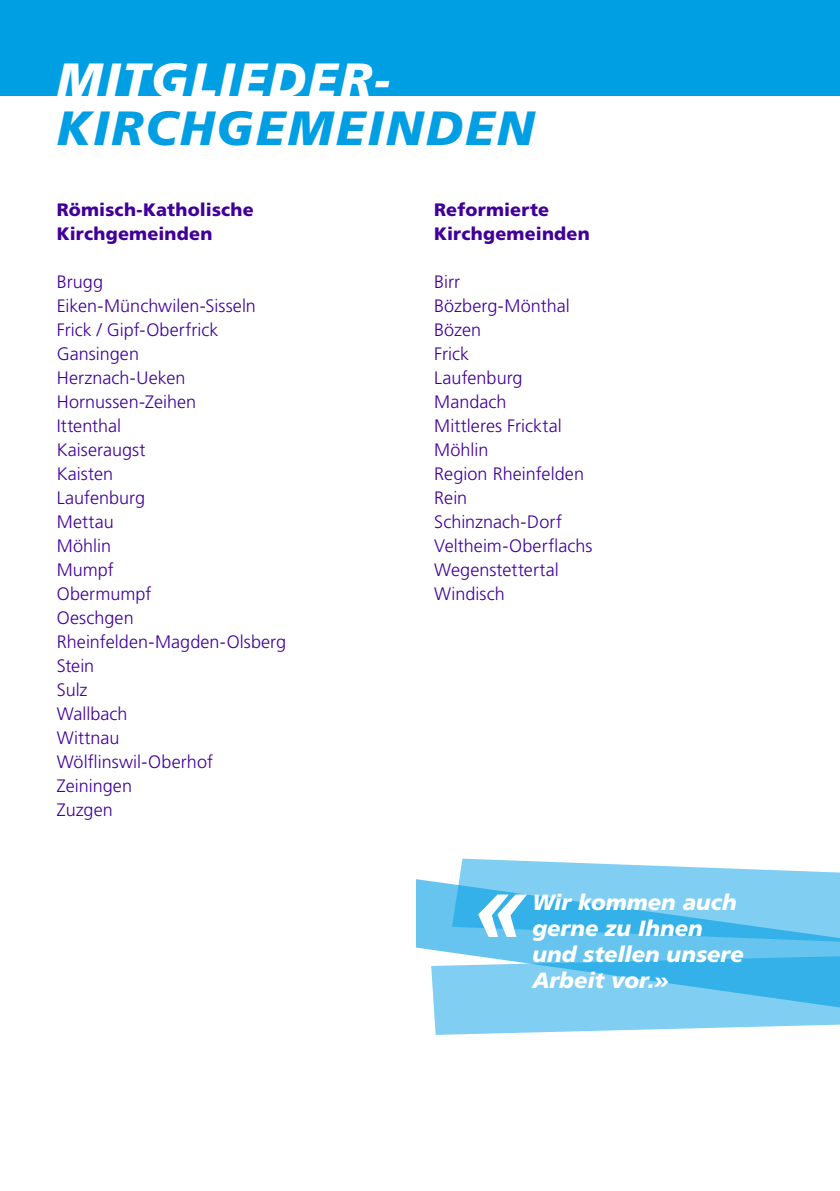
<style>
.page{position:relative;width:840px;height:1191px;background:#fff}
.page>*{position:absolute;margin:0;border:0;box-sizing:border-box;transform-origin:0 0}
.Titel__blau{font:italic 900 48px "Frutiger LT Std";letter-spacing:.045em;color:#009ee3}
.Titel__weiss{font:italic 900 48px "Frutiger LT Std";letter-spacing:.04em;color:#fff}
.Paragraph_Style_1{font:italic 900 22px/26px "Frutiger LT Std";color:#fff}
.Grundtext{font:300 18px "Frutiger LT Std";letter-spacing:.005em;color:#410099}
.Untertitel{font:900 18px/24px "Frutiger LT Std";letter-spacing:.01em;color:#410099}
</style>
<div class="page">
<div style="left:0;top:0;width:839px;height:96px;background:#009ee3"></div>
<div style="left:416px;top:879px;width:423px;height:77px;background:#66c4ee"></div>
<svg style="left:431px;top:956px;width:408px;height:79px;background:#79cbf0"></svg>
<svg style="left:452px;top:858px;width:387px;height:83px;background:#7bccf0"></svg>
<p class="Titel__weiss" style="left:57px;top:51px;width:334px">MITGLIEDER-</p>
<p class="Titel__blau" style="left:57px;top:99px;width:478px">KIRCHGEMEINDEN</p>
<p class="Untertitel" style="left:57px;top:198px;width:198px">Römisch-Katholische<br>Kirchgemeinden</p>
<p class="Grundtext" style="left:57px;top:272px;width:48px">Brugg</p>
<p class="Grundtext" style="left:57px;top:296px;width:201px">Eiken-Münchwilen-Sisseln</p>
<p class="Grundtext" style="left:57px;top:320px;width:163px">Frick / Gipf-Oberfrick</p>
<p class="Grundtext" style="left:57px;top:344px;width:84px">Gansingen</p>
<p class="Grundtext" style="left:57px;top:368px;width:130px">Herznach-Ueken</p>
<p class="Grundtext" style="left:57px;top:392px;width:141px">Hornussen-Zeihen</p>
<p class="Grundtext" style="left:57px;top:416px;width:66px">Ittenthal</p>
<p class="Grundtext" style="left:57px;top:440px;width:90px">Kaiseraugst</p>
<p class="Grundtext" style="left:57px;top:464px;width:58px">Kaisten</p>
<p class="Grundtext" style="left:57px;top:488px;width:90px">Laufenburg</p>
<p class="Grundtext" style="left:57px;top:512px;width:58px">Mettau</p>
<p class="Grundtext" style="left:57px;top:536px;width:56px">Möhlin</p>
<p class="Grundtext" style="left:57px;top:560px;width:59px">Mumpf</p>
<p class="Grundtext" style="left:57px;top:584px;width:96px">Obermumpf</p>
<p class="Grundtext" style="left:57px;top:608px;width:78px">Oeschgen</p>
<p class="Grundtext" style="left:57px;top:632px;width:231px">Rheinfelden-Magden-Olsberg</p>
<p class="Grundtext" style="left:57px;top:656px;width:39px">Stein</p>
<p class="Grundtext" style="left:57px;top:680px;width:32px">Sulz</p>
<p class="Grundtext" style="left:57px;top:704px;width:72px">Wallbach</p>
<p class="Grundtext" style="left:57px;top:728px;width:64px">Wittnau</p>
<p class="Grundtext" style="left:57px;top:752px;width:158px">Wölflinswil-Oberhof</p>
<p class="Grundtext" style="left:57px;top:776px;width:77px">Zeiningen</p>
<p class="Grundtext" style="left:57px;top:800px;width:58px">Zuzgen</p>
<p class="Untertitel" style="left:434px;top:198px;width:157px">Reformierte<br>Kirchgemeinden</p>
<p class="Grundtext" style="left:434px;top:272px;width:28px">Birr</p>
<p class="Grundtext" style="left:434px;top:296px;width:137px">Bözberg-Mönthal</p>
<p class="Grundtext" style="left:434px;top:320px;width:48px">Bözen</p>
<p class="Grundtext" style="left:434px;top:344px;width:37px">Frick</p>
<p class="Grundtext" style="left:434px;top:368px;width:90px">Laufenburg</p>
<p class="Grundtext" style="left:434px;top:392px;width:74px">Mandach</p>
<p class="Grundtext" style="left:434px;top:416px;width:129px">Mittleres Fricktal</p>
<p class="Grundtext" style="left:434px;top:440px;width:56px">Möhlin</p>
<p class="Grundtext" style="left:434px;top:464px;width:151px">Region Rheinfelden</p>
<p class="Grundtext" style="left:434px;top:488px;width:35px">Rein</p>
<p class="Grundtext" style="left:434px;top:512px;width:129px">Schinznach-Dorf</p>
<p class="Grundtext" style="left:434px;top:536px;width:160px">Veltheim-Oberflachs</p>
<p class="Grundtext" style="left:434px;top:560px;width:126px">Wegenstettertal</p>
<p class="Grundtext" style="left:434px;top:584px;width:72px">Windisch</p>
<p class="Paragraph_Style_1" style="left:532px;top:889px;width:213px">Wir kommen auch gerne zu Ihnen und stellen unsere<br>Arbeit vor.»</p>
</div>
